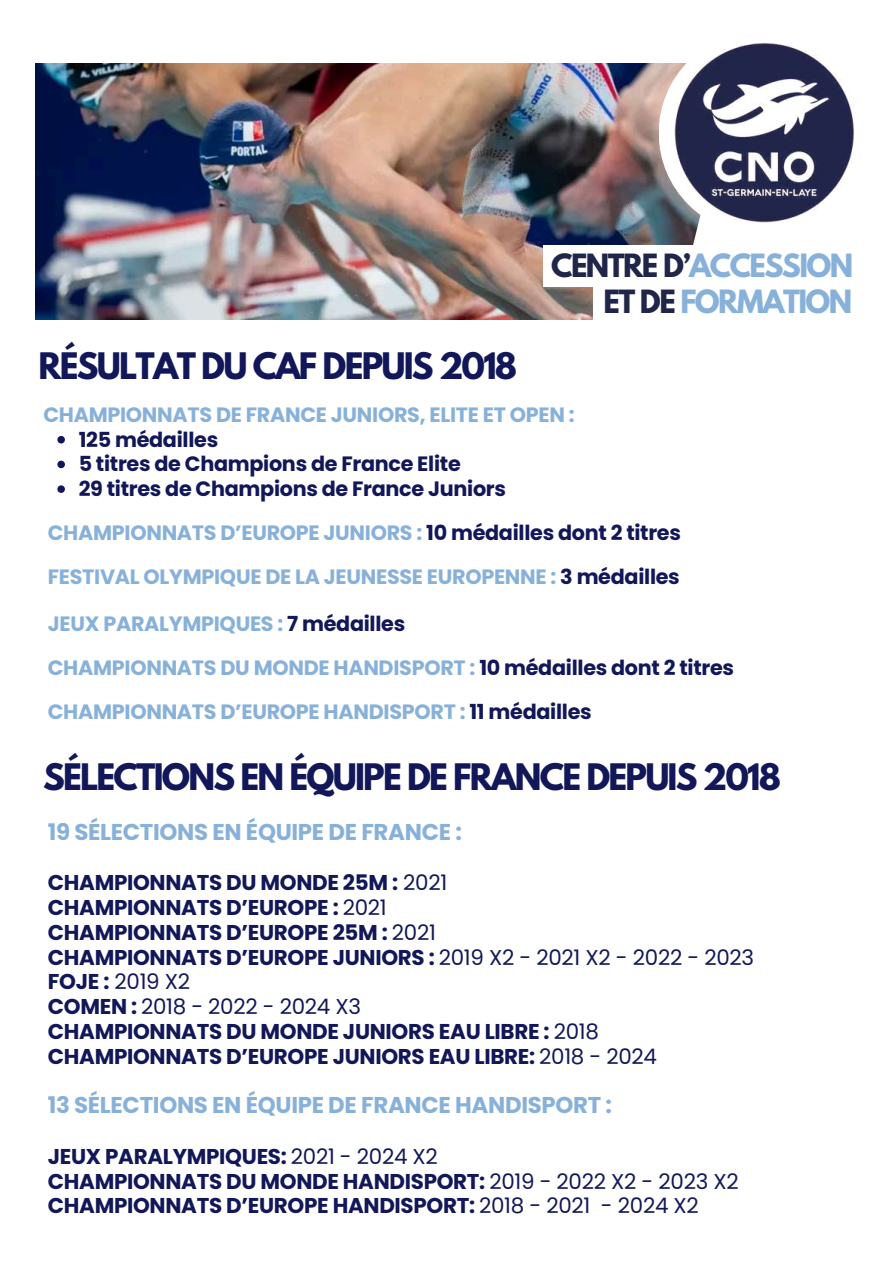
<style>
.page{position:relative;width:894px;height:1264px;background:#fff}
.page>*{position:absolute;margin:0;border:0;box-sizing:border-box;transform-origin:0 0}
.t1{font:700 32.4px "League Spartan";letter-spacing:-.055em;color:#111758}
.t2{font:700 28.35px/36.3px "League Spartan";letter-spacing:-.055em;color:#88b1da;text-align:right}
.t3{font:700 22.8px "Poppins";letter-spacing:-.015em;color:#88b1da}
.t4{font:700 21.45px/24.8px "Poppins";letter-spacing:-.015em;color:#111758}
.t5{font:700 20.7px/44px "Poppins";letter-spacing:-.015em;color:#88b1da}
.t6{font:700 20.7px/24.8px "Poppins";letter-spacing:-.015em;color:#111758}
.s1{color:#212549}
.s2{color:#111758}
.s3{font-weight:400}
</style>
<div class="page">
<img style="left:36px;top:64px;width:636px;height:255px">
<svg style="left:672px;top:63px;width:27px;height:182px"></svg>
<div style="left:658px;top:32px;width:203px;height:202px;background:#fff;border-radius:50%"></div>
<img style="left:674px;top:43px;width:180px;height:180px">
<div style="left:543px;top:245px;width:350px;height:42px;background:#fff"></div>
<div style="left:593px;top:283px;width:300px;height:40px;background:#fff"></div>
<svg style="left:57px;top:436px;width:8px;height:7px"></svg>
<svg style="left:57px;top:460px;width:8px;height:8px"></svg>
<svg style="left:57px;top:485px;width:8px;height:8px"></svg>
<h2 class="t2" style="left:551px;top:250px;width:303px"><span class="s1">CENTRE D’</span>ACCESSION<br><span class="s1">ET DE</span> FORMATION</h2>
<h1 class="t1" style="left:38px;top:349px;width:480px">RÉSULTAT DU CAF DEPUIS 2018</h1>
<p class="t5" style="left:43px;top:393px;width:532px">CHAMPIONNATS DE FRANCE JUNIORS, ELITE ET OPEN :</p>
<p class="t6" style="left:79px;top:427px;width:429px">125 médailles<br>5 titres de Champions de France Elite<br>29 titres de Champions de France Juniors</p>
<p class="t5" style="left:48px;top:511px;width:634px">CHAMPIONNATS D’EUROPE JUNIORS : <span class="s2">10 médailles dont 2 titres<br></span>FESTIVAL OLYMPIQUE DE LA JEUNESSE EUROPENNE : <span class="s2">3 médailles</span></p>
<p class="t5" style="left:48px;top:602px;width:687px">JEUX PARALYMPIQUES : <span class="s2">7 médailles<br></span>CHAMPIONNATS DU MONDE HANDISPORT : <span class="s2">10 médailles dont 2 titres<br></span>CHAMPIONNATS D’EUROPE HANDISPORT : <span class="s2">11 médailles</span></p>
<h1 class="t1" style="left:43px;top:760px;width:739px">SÉLECTIONS EN ÉQUIPE DE FRANCE DEPUIS 2018</h1>
<p class="t3" style="left:48px;top:815px;width:415px">19 SÉLECTIONS EN ÉQUIPE DE FRANCE :</p>
<p class="t4" style="left:48px;top:870px;width:707px">CHAMPIONNATS DU MONDE 25M : <span class="s3">2021<br></span>CHAMPIONNATS D’EUROPE : <span class="s3">2021<br></span>CHAMPIONNATS D’EUROPE 25M : <span class="s3">2021<br></span>CHAMPIONNATS D’EUROPE JUNIORS : <span class="s3">2019 X2 - 2021 X2 - 2022 - 2023<br></span>FOJE : <span class="s3">2019 X2<br></span>COMEN : <span class="s3">2018 - 2022 - 2024 X3<br></span>CHAMPIONNATS DU MONDE JUNIORS EAU LIBRE : <span class="s3">2018<br></span>CHAMPIONNATS D’EUROPE JUNIORS EAU LIBRE: <span class="s3">2018 - 2024</span></p>
<p class="t3" style="left:48px;top:1089px;width:565px">13 SÉLECTIONS EN ÉQUIPE DE FRANCE HANDISPORT :</p>
<p class="t4" style="left:48px;top:1143px;width:692px">JEUX PARALYMPIQUES: <span class="s3">2021 - 2024 X2<br></span>CHAMPIONNATS DU MONDE HANDISPORT: <span class="s3">2019 - 2022 X2 - 2023 X2<br></span>CHAMPIONNATS D’EUROPE HANDISPORT: <span class="s3">2018 - 2021 - 2024 X2</span></p>
</div>
